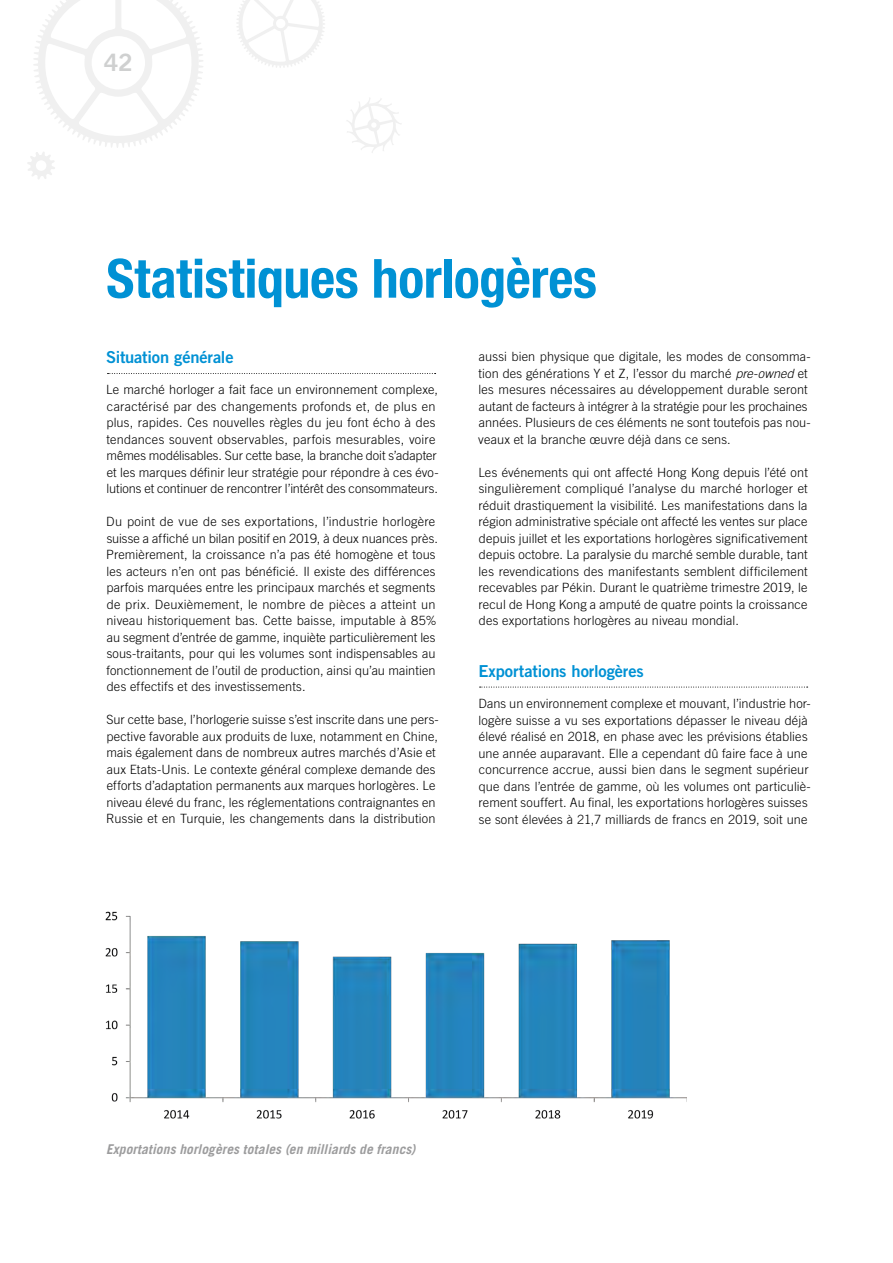
<style>
.page{position:relative;width:893px;height:1263px;background:#fff}
.page>*{position:absolute;margin:0;border:0;box-sizing:border-box;transform-origin:0 0}
.t1{font:700 condensed 54px "Helvetica Neue LT Std";letter-spacing:-.005em;color:#0091d4}
.t2{font:24px "Trade Gothic LT Std Bd 2";color:#cfd0d0}
.t3{font:16.5px "Trade Gothic LT Std Bd 2";letter-spacing:-.01em;color:#0091d4}
.t4{font:italic 700 13.5px "Trade Gothic LT Std";letter-spacing:.01em;color:#9c9c9d}
.t5{font:300 12.75px/16.5px "Trade Gothic LT Std";letter-spacing:.01em;color:#000}
.s1{font-style:italic}
</style>
<div class="page">
<svg style="left:237px;top:0;width:88px;height:68px"></svg>
<svg style="left:347px;top:98px;width:54px;height:55px"></svg>
<svg style="left:28px;top:0;width:175px;height:179px"></svg>
<svg style="left:108px;top:373px;width:328px;height:1px"></svg>
<svg style="left:480px;top:687px;width:328px;height:1px"></svg>
<img style="left:105px;top:911px;width:581px;height:208px">
<h2 class="t2" style="left:104px;top:48px;width:30px">42</h2>
<h1 class="t1" style="left:106px;top:246px;width:492px">Statistiques horlogères</h1>
<p class="t3" style="left:106px;top:347px;width:129px">Situation générale</p>
<p class="t5" style="left:106px;top:381px;width:334px">Le marché horloger a fait face un environnement complexe, caractérisé par des changements profonds et, de plus en plus, rapides. Ces nouvelles règles du jeu font écho à des tendances souvent observables, parfois mesurables, voire mêmes modélisables. Sur cette base, la branche doit s’adapter et les marques définir leur stratégie pour répondre à ces évo&shy;lutions et continuer de rencontrer l’intérêt des consommateurs.</p>
<p class="t5" style="left:106px;top:513px;width:333px">Du point de vue de ses exportations, l’industrie horlogère suisse a affiché un bilan positif en 2019, à deux nuances près.<br>Premièrement, la croissance n’a pas été homogène et tous les acteurs n’en ont pas bénéficié. Il existe des différences parfois marquées entre les principaux marchés et segments de prix. Deuxièmement, le nombre de pièces a atteint un niveau historiquement bas. Cette baisse, imputable à 85% au segment d’entrée de gamme, inquiète particulièrement les sous-traitants, pour qui les volumes sont indispensables au fonctionnement de l’outil de production, ainsi qu’au maintien des effectifs et des investissements.</p>
<p class="t5" style="left:106px;top:711px;width:334px">Sur cette base, l’horlogerie suisse s’est inscrite dans une pers&shy;pective favorable aux produits de luxe, notamment en Chine, mais également dans de nombreux autres marchés d’Asie et aux Etats-Unis. Le contexte général complexe demande des efforts d’adaptation permanents aux marques horlogères. Le niveau élevé du franc, les réglementations contraignantes en Russie et en Turquie, les changements dans la distribution</p>
<p class="t5" style="left:478px;top:348px;width:334px">aussi bien physique que digitale, les modes de consomma&shy;tion des générations Y et Z, l’essor du marché <span class="s1">pre-owned</span> et les mesures nécessaires au développement durable seront autant de facteurs à intégrer à la stratégie pour les prochaines années. Plusieurs de ces éléments ne sont toutefois pas nou&shy;veaux et la branche œuvre déjà dans ce sens.</p>
<p class="t5" style="left:478px;top:464px;width:331px;text-align:justify">Les événements qui ont affecté Hong Kong depuis l’été ont singulièrement compliqué l’analyse du marché horloger et réduit drastiquement la visibilité. Les manifestations dans la région administrative spéciale ont affecté les ventes sur place depuis juillet et les exportations horlogères significativement depuis octobre. La paralysie du marché semble durable, tant les revendications des manifestants semblent difficilement recevables par Pékin. Durant le quatrième trimestre 2019, le recul de Hong Kong a amputé de quatre points la croissance des exportations horlogères au niveau mondial.</p>
<p class="t3" style="left:478px;top:660px;width:167px">Exportations horlogères</p>
<p class="t5" style="left:478px;top:695px;width:334px">Dans un environnement complexe et mouvant, l’industrie hor&shy;logère suisse a vu ses exportations dépasser le niveau déjà élevé réalisé en 2018, en phase avec les prévisions établies une année auparavant. Elle a cependant dû faire face à une concurrence accrue, aussi bien dans le segment supérieur que dans l’entrée de gamme, où les volumes ont particuliè&shy;rement souffert. Au final, les exportations horlogères suisses se sont élevées à 21,7 milliards de francs en 2019, soit une</p>
<p class="t4" style="left:106px;top:1140px;width:311px">Exportations horlogères totales (en milliards de francs)</p>
</div>
